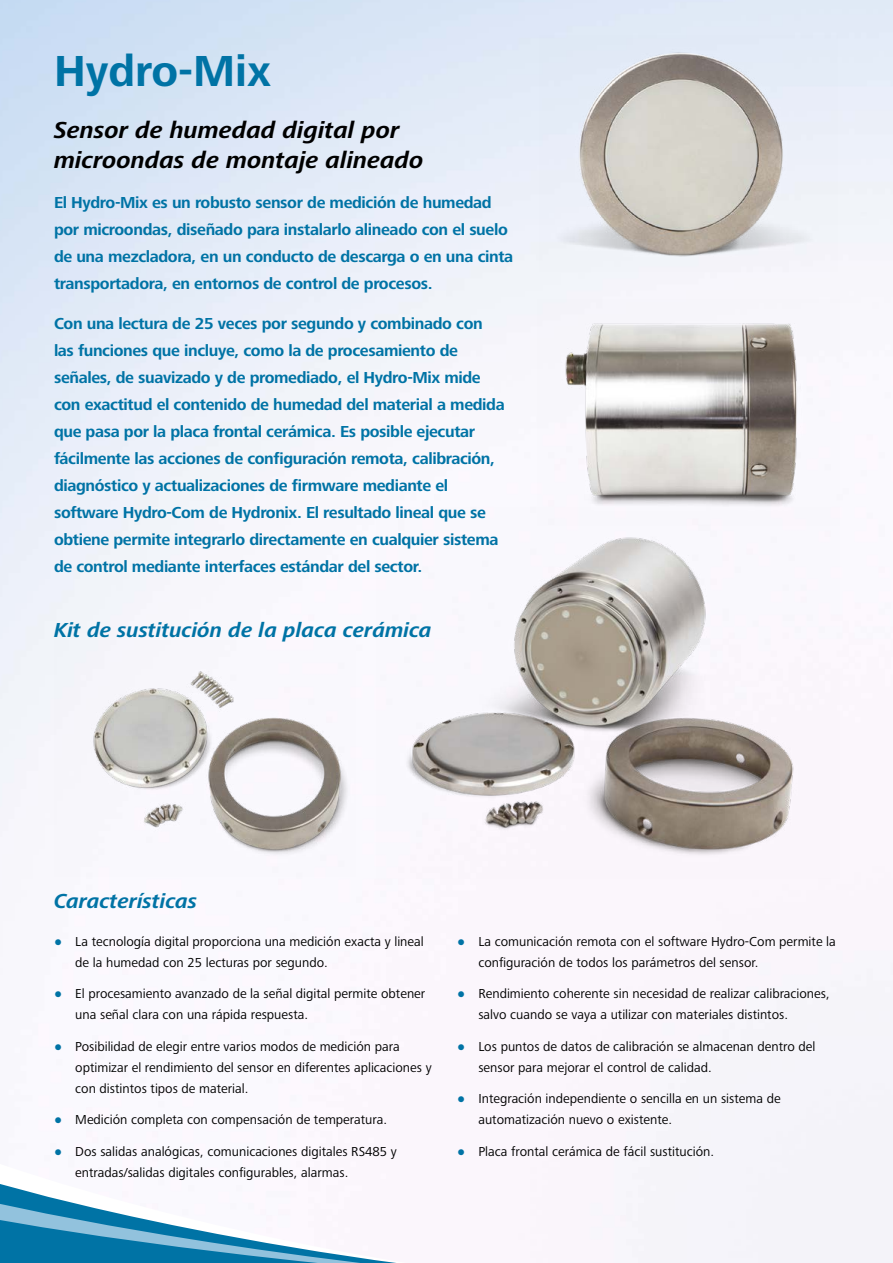
<style>
.page{position:relative;width:893px;height:1263px;background:#fff}
.page>*{position:absolute;margin:0;border:0;box-sizing:border-box;transform-origin:0 0}
.t1{font:700 45px "Frutiger Next LTW1 G";color:#0073a5}
.t2{font:italic 700 24px/30px "Frutiger Next LTW1 G";color:#000}
.t3{font:italic 700 21px "Frutiger Next LTW1 G";color:#0073a5}
.t4{font:700 16.5px/27px "Frutiger Next LTW1 G";letter-spacing:-.02em;color:#0073a5}
.t5{font:13.5px/21px "Frutiger Next LTW1 G";color:#000}
.s1{font-family:"Helvetica";color:#0073a5}
</style>
<div class="page">
<img style="left:0;top:0;width:893px;height:1263px">
<img style="left:538px;top:300px;width:301px;height:207px">
<img style="left:377px;top:507px;width:462px;height:371px">
<img style="left:539px;top:35px;width:298px;height:237px">
<img style="left:54px;top:640px;width:301px;height:236px">
<h1 class="t1" style="left:54px;top:46px;width:218px">Hydro-Mix</h1>
<h2 class="t2" style="left:54px;top:116px;width:371px">Sensor de humedad digital por microondas de montaje alineado</h2>
<p class="t4" style="left:54px;top:189px;width:461px">El Hydro-Mix es un robusto sensor de medición de humedad por microondas, diseñado para instalarlo alineado con el suelo de una mezcladora, en un conducto de descarga o en una cinta transportadora, en entornos de control de procesos.</p>
<p class="t4" style="left:54px;top:311px;width:452px">Con una lectura de 25 veces por segundo y combinado con las funciones que incluye, como la de procesamiento de señales, de suavizado y de promediado, el Hydro-Mix mide con exactitud el contenido de humedad del material a medida que pasa por la placa frontal cerámica. Es posible ejecutar fácilmente las acciones de configuración remota, calibración, diagnóstico y actualizaciones de firmware mediante el software Hydro-Com de Hydronix. El resultado lineal que se obtiene permite integrarlo directamente en cualquier sistema de control mediante interfaces estándar del sector.</p>
<h3 class="t3" style="left:54px;top:618px;width:379px">Kit de sustitución de la placa cerámica</h3>
<h3 class="t3" style="left:54px;top:888px;width:145px">Características</h3>
<p class="t5" style="left:75px;top:931px;width:350px;text-indent:-21px"><span class="s1">●</span> La tecnología digital proporciona una medición exacta y lineal de la humedad con 25 lecturas por segundo.</p>
<p class="t5" style="left:75px;top:983px;width:352px;text-indent:-21px"><span class="s1">●</span> El procesamiento avanzado de la señal digital permite obtener una señal clara con una rápida respuesta.</p>
<p class="t5" style="left:75px;top:1036px;width:358px;text-indent:-21px"><span class="s1">●</span> Posibilidad de elegir entre varios modos de medición para optimizar el rendimiento del sensor en diferentes aplicaciones y con distintos tipos de material.</p>
<p class="t5" style="left:54px;top:1109px;width:335px"><span class="s1">●</span> Medición completa con compensación de temperatura.</p>
<p class="t5" style="left:75px;top:1141px;width:323px;text-indent:-21px"><span class="s1">●</span> Dos salidas analógicas, comunicaciones digitales RS485 y entradas/salidas digitales configurables, alarmas.</p>
<p class="t5" style="left:478px;top:931px;width:359px;text-indent:-21px"><span class="s1">●</span> La comunicación remota con el software Hydro-Com permite la configuración de todos los parámetros del sensor.</p>
<p class="t5" style="left:478px;top:983px;width:353px;text-indent:-21px"><span class="s1">●</span> Rendimiento coherente sin necesidad de realizar calibraciones, salvo cuando se vaya a utilizar con materiales distintos.</p>
<p class="t5" style="left:478px;top:1036px;width:339px;text-indent:-21px"><span class="s1">●</span> Los puntos de datos de calibración se almacenan dentro del sensor para mejorar el control de calidad.</p>
<p class="t5" style="left:478px;top:1088px;width:304px;text-indent:-21px"><span class="s1">●</span> Integración independiente o sencilla en un sistema de automatización nuevo o existente.</p>
<p class="t5" style="left:457px;top:1141px;width:258px"><span class="s1">●</span> Placa frontal cerámica de fácil sustitución.</p>
</div>
